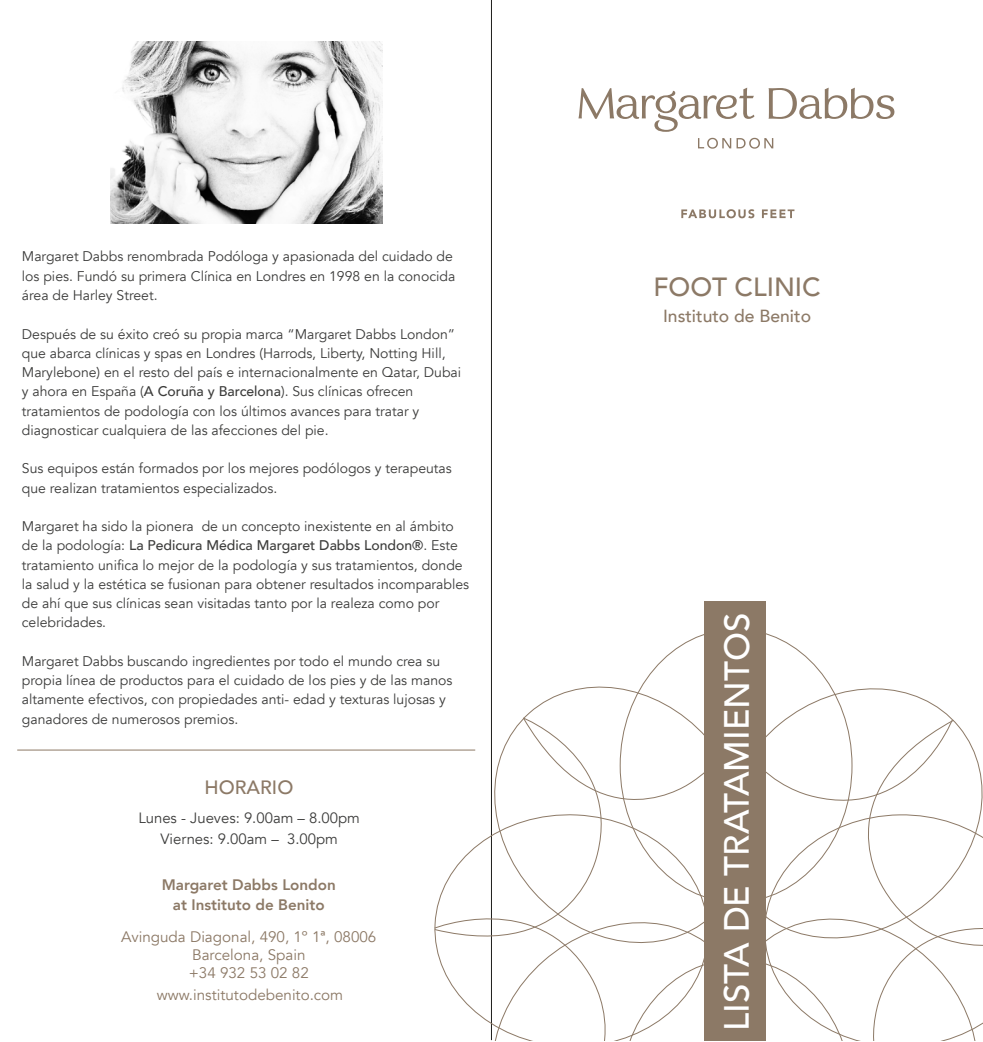
<style>
.page{position:relative;width:983px;height:1042px;background:#fff}
.page>*{position:absolute;margin:0;border:0;box-sizing:border-box;transform-origin:0 0}
.t1{font:500 35px "Avenir";color:#fff}
.t2{font:500 26.25px "Avenir";color:#8c7966}
.t3{font:500 19.25px "Avenir";color:#8c7966}
.t4{font:500 17.5px "Avenir";color:#8c7966}
.t5{font:15.22px/17.8px "Avenir";color:#8c7966;text-align:center}
.t6{font:800 15.22px/20.3px "Avenir";color:#8c7966;text-align:center}
.t7{font:14.88px/21px "Avenir";color:#3c3c3b;text-align:center}
.t8{font:14px/19.2px "Avenir";color:#3c3c3b}
.s1{font-weight:500}
</style>
<div class="page">
<hr style="left:491px;top:0;width:1px;height:1040px;background:#1d1d1b">
<svg style="left:524px;top:622px;width:242px;height:228px"></svg>
<svg style="left:699px;top:628px;width:253px;height:193px"></svg>
<svg style="left:819px;top:719px;width:162px;height:169px"></svg>
<svg style="left:440px;top:888px;width:541px;height:152px"></svg>
<svg style="left:433px;top:717px;width:188px;height:246px"></svg>
<svg style="left:578px;top:88px;width:176px;height:44px"></svg>
<svg style="left:768px;top:88px;width:126px;height:31px"></svg>
<svg style="left:698px;top:138px;width:75px;height:11px"></svg>
<div style="left:703px;top:601px;width:62px;height:439px;background:#8c7966"></div>
<svg style="left:681px;top:209px;width:73px;height:9px"></svg>
<svg style="left:762px;top:209px;width:32px;height:9px"></svg>
<hr style="left:17px;top:749px;width:458px;height:1px;background:#8c7965">
<img style="left:111px;top:42px;width:272px;height:181px">
<p class="t8" style="left:22px;top:247px;width:435px">Margaret Dabbs renombrada Podóloga y apasionada del cuidado de los pies. Fundó su primera Clínica en Londres en 1998 en la conocida área de Harley Street.</p>
<p class="t8" style="left:22px;top:324px;width:440px">Después de su éxito creó su propia marca “Margaret Dabbs London” que abarca clínicas y spas en Londres (Harrods, Liberty, Notting Hill, Marylebone) en el resto del país e internacionalmente en Qatar, Dubai y ahora en España (<span class="s1">A Coruña y Barcelona</span>). Sus clínicas ofrecen tratamientos de podología con los últimos avances para tratar y diagnosticar cualquiera de las afecciones del pie.</p>
<p class="t8" style="left:22px;top:459px;width:431px">Sus equipos están formados por los mejores podólogos y terapeutas que realizan tratamientos especializados.</p>
<p class="t8" style="left:22px;top:517px;width:448px">Margaret ha sido la pionera de un concepto inexistente en al ámbito de la podología: <span class="s1">La Pedicura Médica Margaret Dabbs London®</span>. Este tratamiento unifica lo mejor de la podología y sus tratamientos, donde la salud y la estética se fusionan para obtener resultados incomparables de ahí que sus clínicas sean visitadas tanto por la realeza como por celebridades.</p>
<p class="t8" style="left:22px;top:651px;width:432px">Margaret Dabbs buscando ingredientes por todo el mundo crea su propia línea de productos para el cuidado de los pies y de las manos altamente efectivos, con propiedades anti- edad y texturas lujosas y ganadores de numerosos premios.</p>
<h3 class="t3" style="left:204px;top:770px;width:90px">HORARIO</h3>
<p class="t7" style="left:138px;top:807px;width:223px">Lunes - Jueves: 9.00am – 8.00pm<br>Viernes: 9.00am – 3.00pm</p>
<p class="t6" style="left:162px;top:874px;width:175px">Margaret Dabbs London at Instituto de Benito</p>
<p class="t5" style="left:121px;top:928px;width:256px">Avinguda Diagonal, 490, 1º 1ª, 08006<br>Barcelona, Spain<br>+34 932 53 02 82</p>
<p class="t5" style="left:157px;top:986px;width:188px">www.institutodebenito.com</p>
<h2 class="t2" style="left:653px;top:264px;width:169px">FOOT CLINIC</h2>
<p class="t4" style="left:663px;top:300px;width:149px">Instituto de Benito</p>
<h1 class="t1" style="left:706px;top:1030px;width:419px;rotate:-90deg">LISTA DE TRATAMIENTOS</h1>
</div>
